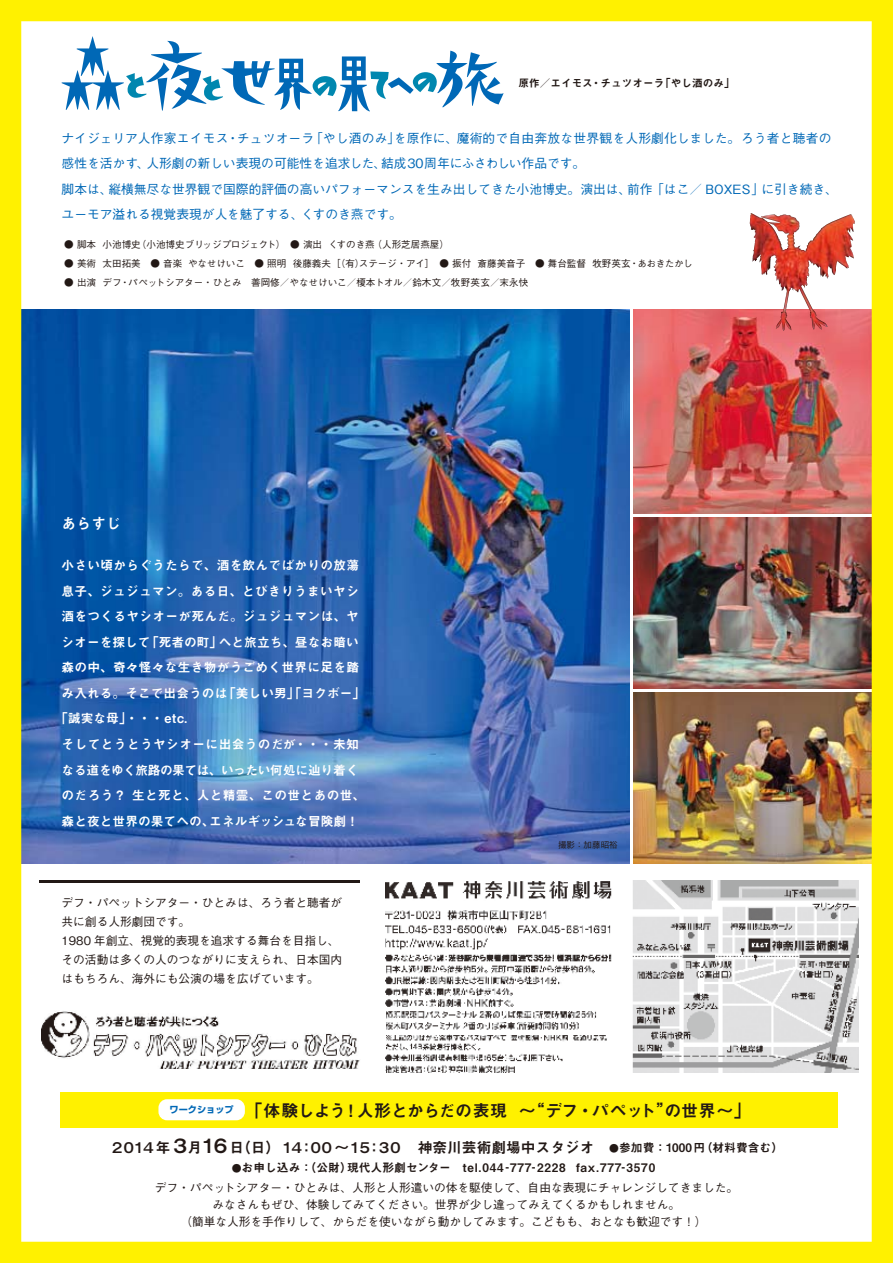
<style>
.page{position:relative;width:893px;height:1263px;background:#fff}
.page>*{position:absolute;margin:0;border:0;box-sizing:border-box;transform-origin:0 0}
.t1{font:16.95px "Midashi Go Pro MB31";letter-spacing:-.025em;color:#221815}
.t2{font:14.85px "Midashi Go Pro MB31";color:#fff}
.t3{font:14.7px "Midashi Go Pro MB31";color:#221815}
.t4{font:12.75px "Midashi Go Pro MB31";letter-spacing:.015em;color:#fff}
.t5{font:500 12.75px/25.5px "Gothic BBB Pro";color:#0068b6}
.t6{font:12.75px "Midashi Go Pro MB31";letter-spacing:-.005em;color:#fff}
.t7{font:12.75px "Midashi Go Pro MB31";letter-spacing:-.04em;color:#fff}
.t8{font:11.85px "Midashi Go Pro MB31";letter-spacing:.07em;color:#221815}
.t9{font:500 11.7px/19.2px "Gothic BBB Pro";color:#221815}
.t10{font:10.65px "Midashi Go Pro MB31";color:#221815}
.t11{font:500 9.6px "Gothic BBB Pro";color:#221815}
.t12{font:500 8.55px "Gothic BBB Pro";color:#221815}
.s1{font-size:19.65px}
.s2{font-size:9.75px}
.s3{font-size:11.85px}
</style>
<div class="page">
<img style="left:0;top:0;width:893px;height:1263px">
<p class="t10" style="left:518px;top:75px;width:218px">原作／エイモス・チュツオーラ「やし酒のみ」</p>
<p class="t5" style="left:62px;top:123px;width:778px">ナイジェリア人作家エイモス・チュツオーラ「やし酒のみ」を原作に、魔術的で自由奔放な世界観を人形劇化しました。ろう者と聴者の感性を活かす、人形劇の新しい表現の可能性を追求した、結成30周年にふさわしい作品です。<br>脚本は、縦横無尽な世界観で国際的評価の高いパフォーマンスを生み出してきた小池博史。演出は、前作「はこ／ BOXES」に引き続き、ユーモア溢れる視覚表現が人を魅了する、くすのき燕です。</p>
<p class="t11" style="left:64px;top:237px;width:391px">● 脚本 小池博史（小池博史ブリッジプロジェクト）　● 演出 くすのき燕（人形芝居燕屋）　</p>
<p class="t11" style="left:64px;top:256px;width:630px">● 美術 太田拓美　● 音楽 やなせけいこ　● 照明 後藤義夫［（有）ステージ・アイ］　● 振付 斎藤美音子　● 舞台監督 牧野英玄・あおきたかし</p>
<p class="t11" style="left:64px;top:275px;width:465px">● 出演 デフ・パペットシアター・ひとみ　善岡修／やなせけいこ／榎本トオル／鈴木文／牧野英玄／末永快</p>
<p class="t2" style="left:62px;top:511px;width:61px">あらすじ</p>
<p class="t4" style="left:62px;top:555px;width:299px">小さい頃からぐうたらで、酒を飲んでばかりの放蕩</p>
<p class="t4" style="left:62px;top:581px;width:299px">息子、ジュジュマン。ある日、とびきりうまいヤシ</p>
<p class="t4" style="left:62px;top:606px;width:299px">酒をつくるヤシオーが死んだ。ジュジュマンは、ヤ</p>
<p class="t6" style="left:62px;top:632px;width:299px">シオーを探して「死者の町」へと旅立ち、昼なお暗い</p>
<p class="t4" style="left:62px;top:657px;width:299px">森の中、奇々怪々な生き物がうごめく世界に足を踏</p>
<p class="t4" style="left:62px;top:683px;width:305px">み入れる。そこで出会うのは「美しい男」「ヨクボー」</p>
<p class="t4" style="left:55px;top:708px;width:134px">「誠実な母」・・・etc.</p>
<p class="t4" style="left:62px;top:734px;width:299px">そしてとうとうヤシオーに出会うのだが・・・未知</p>
<p class="t7" style="left:62px;top:759px;width:299px">なる道をゆく旅路の果ては、いったい何処に辿り着く</p>
<p class="t4" style="left:62px;top:785px;width:305px">のだろう？生と死と、人と精霊、この世とあの世、</p>
<p class="t4" style="left:62px;top:810px;width:299px">森と夜と世界の果てへの、エネルギッシュな冒険劇！</p>
<p class="t9" style="left:62px;top:891px;width:282px">デフ・パペットシアター・ひとみは、ろう者と聴者が共に創る人形劇団です。<br>1980 年創立、視覚的表現を追求する舞台を目指し、その活動は多くの人のつながりに支えられ、日本国内はもちろん、海外にも公演の場を広げています。</p>
<p class="t12" style="left:558px;top:838px;width:61px">撮影：加藤昭裕</p>
<h1 class="t1" style="left:170px;top:1096px;width:583px"><sup>ワークショップ</sup> 「体験しよう！人形とからだの表現 ～“デフ・パペット”の世界～」</h1>
<p class="t3" style="left:110px;top:1136px;width:675px">２０１４年<span class="s1">３</span>月<span class="s1">１６</span>日（日）１４：００～１５：３０　神奈川芸術劇場中スタジオ　<span class="s2">●</span><span class="s3">参加費：1000円（材料費含む）</span></p>
<p class="t8" style="left:232px;top:1158px;width:425px"><span class="s2">●</span>お申し込み：（公財）現代人形劇センター　tel.044-777-2228 fax.777-3570</p>
<p class="t9" style="left:155px;top:1178px;width:585px;line-height:17px;text-align:center">デフ・パペットシアター・ひとみは、人形と人形遣いの体を駆使して、自由な表現にチャレンジしてきました。みなさんもぜひ、体験してみてください。世界が少し違ってみえてくるかもしれません。<br>（簡単な人形を手作りして、からだを使いながら動かしてみます。こどもも、おとなも歓迎です！）</p>
</div>
